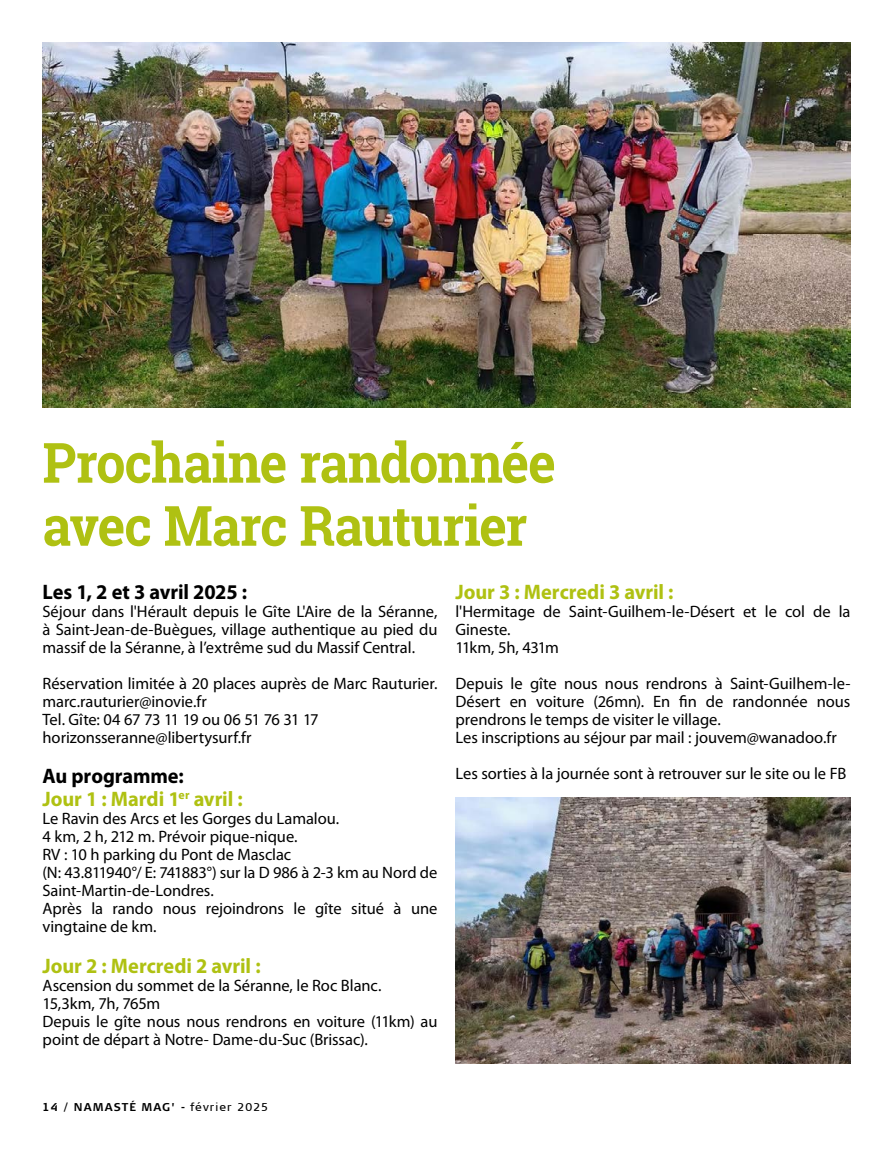
<style>
.page{position:relative;width:893px;height:1149px;background:#fff}
.page>*{position:absolute;margin:0;border:0;box-sizing:border-box;transform-origin:0 0}
.t1{font:700 55.5px/63px "Roboto Slab";letter-spacing:-.02em;color:#afc112;scale:.94 1}
.t2{font:700 21px/22.5px "Myriad Pro";letter-spacing:-.005em;color:#afc112}
.t3{font:700 21px "Myriad Pro";letter-spacing:-.005em;color:#000}
.t4{font:16.5px/18px "Myriad Pro";letter-spacing:-.005em;color:#000}
.t5{font:700 11.25px "Signa Column";letter-spacing:.1em;color:#000}
.s1{color:#000}
.s2{font-weight:400}
</style>
<div class="page">
<img style="left:43px;top:43px;width:807px;height:364px">
<img style="left:455px;top:797px;width:395px;height:266px">
<h1 class="t1" style="left:43px;top:430px;width:548px">Prochaine randonnée avec Marc Rauturier</h1>
<p class="t3" style="left:43px;top:578px;width:206px">Les 1, 2 et 3 avril 2025 :</p>
<p class="t4" style="left:43px;top:601px;width:396px;text-align:justify">Séjour dans l'Hérault depuis le Gîte L'Aire de la Séranne, à Saint-Jean-de-Buègues, village authentique au pied du massif de la Séranne, à l’extrême sud du Massif Central.</p>
<p class="t4" style="left:43px;top:673px;width:396px">Réservation limitée à 20 places auprès de Marc Rauturier. marc.rauturier@inovie.fr<br>Tel. Gîte: 04 67 73 11 19 ou 06 51 76 31 17 horizonsseranne@libertysurf.fr</p>
<p class="t2" style="left:43px;top:764px;width:202px"><span class="s1">Au programme:<br></span>Jour 1 : Mardi 1<sup>er</sup> avril :</p>
<p class="t4" style="left:43px;top:808px;width:396px">Le Ravin des Arcs et les Gorges du Lamalou.<br>4 km, 2 h, 212 m. Prévoir pique-nique.<br>RV : 10 h parking du Pont de Masclac<br>(N: 43.811940°/ E: 741883°) sur la D 986 à 2-3 km au Nord de Saint-Martin-de-Londres.<br>Après la rando nous rejoindrons le gîte situé à une vingtaine de km.</p>
<p class="t2" style="left:43px;top:953px;width:220px">Jour 2 : Mercredi 2 avril :</p>
<p class="t4" style="left:43px;top:975px;width:396px">Ascension du sommet de la Séranne, le Roc Blanc.<br>15,3km, 7h, 765m<br>Depuis le gîte nous nous rendrons en voiture (11km) au point de départ à Notre- Dame-du-Suc (Brissac).</p>
<p class="t2" style="left:455px;top:579px;width:220px">Jour 3 : Mercredi 3 avril :</p>
<p class="t4" style="left:455px;top:601px;width:396px">l'Hermitage de Saint-Guilhem-le-Désert et le col de la<br>Gineste.<br>11km, 5h, 431m</p>
<p class="t4" style="left:455px;top:673px;width:396px">Depuis le gîte nous nous rendrons à Saint-Guilhem-le-Désert en voiture (26mn). En fin de randonnée nous prendrons le temps de visiter le village.<br>Les inscriptions au séjour par mail : jouvem@wanadoo.fr</p>
<p class="t4" style="left:455px;top:763px;width:392px">Les sorties à la journée sont à retrouver sur le site ou le FB</p>
<p class="t5" style="left:43px;top:1099px;width:227px">14 / NAMASTÉ MAG' - <span class="s2">février 2025</span></p>
</div>
